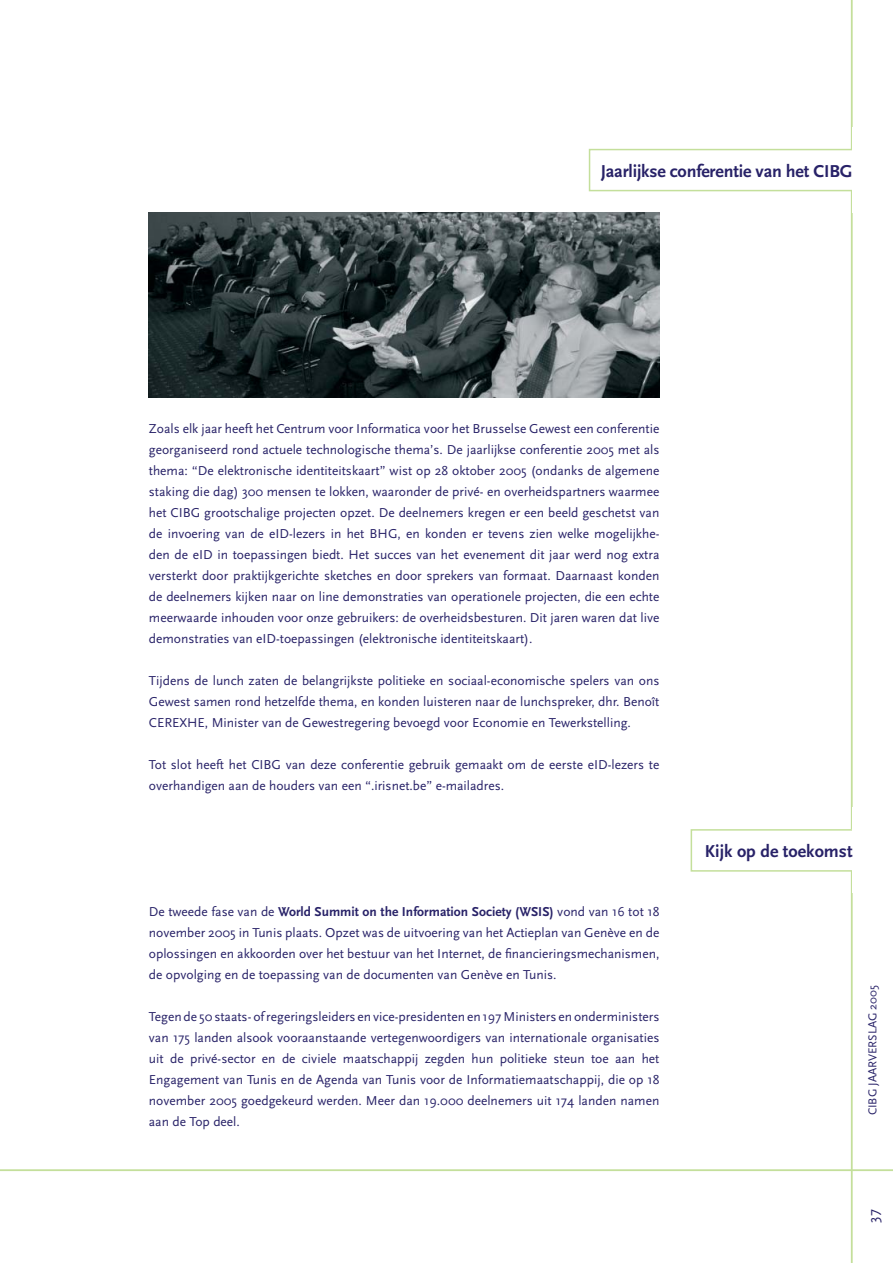
<style>
.page{position:relative;width:893px;height:1263px;background:#fff}
.page>*{position:absolute;margin:0;border:0;box-sizing:border-box;transform-origin:0 0}
.t1{font:700 18px "Scala Sans";letter-spacing:-.01em;color:#282268}
.t2{font:15px "Scala Sans";color:#282268}
.t3{font:13.5px/21px "Scala Sans";color:#282268;text-align:justify}
.t4{font:12px "Scala Sans";color:#282268}
.s1{font-weight:700}
</style>
<div class="page">
<hr style="left:0;top:1169px;width:892px;height:2px;background:#c4df9b">
<hr style="left:850px;top:0;width:2px;height:1263px;background:#c4df9b">
<img style="left:149px;top:213px;width:510px;height:185px">
<svg style="left:690px;top:829px;width:162px;height:43px"></svg>
<svg style="left:588px;top:149px;width:264px;height:42px"></svg>
<h1 class="t1" style="left:600px;top:164px;width:253px">Jaarlijkse conferentie van het CIBG</h1>
<p class="t3" style="left:149px;top:419px;width:512px">Zoals elk jaar heeft het Centrum voor Informatica voor het Brusselse Gewest een conferentie georganiseerd rond actuele technologische thema’s. De jaarlijkse conferentie 2005 met als thema: “De elektronische identiteitskaart” wist op 28 oktober 2005 (ondanks de algemene staking die dag) 300 mensen te lokken, waaronder de privé- en overheidspartners waarmee het CIBG grootschalige projecten opzet. De deelnemers kregen er een beeld geschetst van de invoering van de eID-lezers in het BHG, en konden er tevens zien welke mogelijkhe&shy;den de eID in toepassingen biedt. Het succes van het evenement dit jaar werd nog extra versterkt door praktijkgerichte sketches en door sprekers van formaat. Daarnaast konden de deelnemers kijken naar on line demonstraties van operationele projecten, die een echte meerwaarde inhouden voor onze gebruikers: de overheidsbesturen. Dit jaren waren dat live demonstraties van eID-toepassingen (elektronische identiteitskaart).</p>
<p class="t3" style="left:149px;top:671px;width:512px">Tijdens de lunch zaten de belangrijkste politieke en sociaal-economische spelers van ons Gewest samen rond hetzelfde thema, en konden luisteren naar de lunchspreker, dhr. Benoît CEREXHE, Minister van de Gewestregering bevoegd voor Economie en Tewerkstelling.</p>
<p class="t3" style="left:149px;top:755px;width:512px">Tot slot heeft het CIBG van deze conferentie gebruik gemaakt om de eerste eID-lezers te overhandigen aan de houders van een “.irisnet.be” e-mailadres.</p>
<p class="t3" style="left:149px;top:902px;width:512px">De tweede fase van de <span class="s1">World Summit on the Information Society (WSIS)</span> vond van 16 tot 18 november 2005 in Tunis plaats. Opzet was de uitvoering van het Actieplan van Genève en de oplossingen en akkoorden over het bestuur van het Internet, de financieringsmechanismen, de opvolging en de toepassing van de documenten van Genève en Tunis.</p>
<p class="t3" style="left:149px;top:1007px;width:512px">Tegen de 50 staats- of regeringsleiders en vice-presidenten en 197 Ministers en onderministers van 175 landen alsook vooraanstaande vertegenwoordigers van internationale organisaties uit de privé-sector en de civiele maatschappij zegden hun politieke steun toe aan het Engagement van Tunis en de Agenda van Tunis voor de Informatiemaatschappij, die op 18 november 2005 goedgekeurd werden. Meer dan 19.000 deelnemers uit 174 landen namen aan de Top deel.</p>
<h1 class="t1" style="left:705px;top:844px;width:149px">Kijk op de toekomst</h1>
<p class="t4" style="left:868px;top:1115px;width:132px;rotate:-90deg">CIBG JAARVERSLAG 2005</p>
<p class="t2" style="left:867px;top:1223px;width:15px;rotate:-90deg">37</p>
</div>
